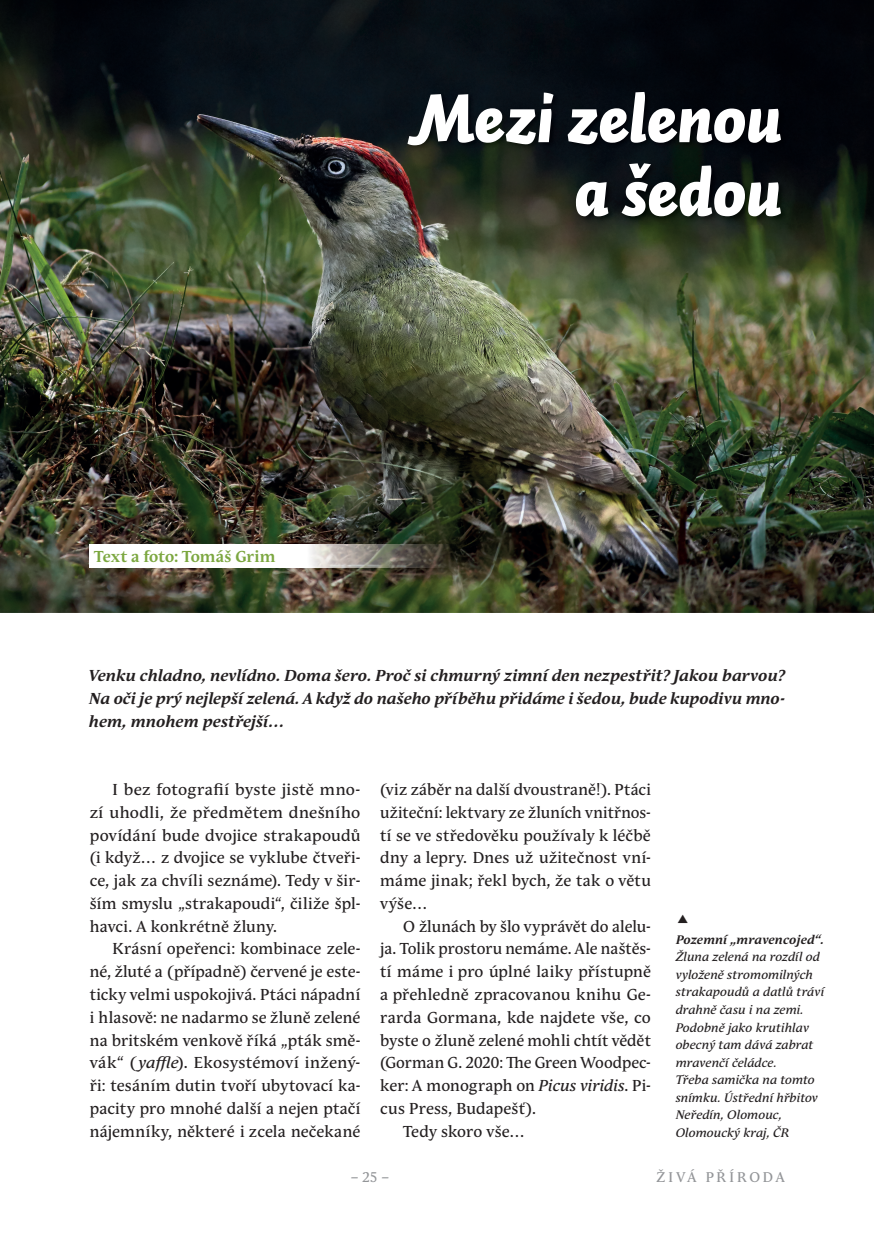
<style>
.page{position:relative;width:874px;height:1241px;background:#fff}
.page>*{position:absolute;margin:0;border:0;box-sizing:border-box;transform-origin:0 0}
.t1{font:68.25px/73.5px "Auto 2 Black Italic LF";letter-spacing:-.01em;color:#fff;text-align:right}
.t2{font:15.75px/22.8px "Andulka Text Pro";letter-spacing:.01em;color:#231f20;text-align:justify}
.t3{font:italic 700 15.75px/22.8px "Andulka Text Pro";letter-spacing:.005em;color:#231f20;text-align:justify}
.t4{font:700 15.75px "Andulka Text Pro";letter-spacing:.005em;color:#7ca740}
.t5{font:14px "Andulka Text Pro";letter-spacing:.195em;color:#939598}
.t6{font:italic 12.25px/17.5px "Andulka Text Pro";letter-spacing:.005em;color:#231f20}
.t7{font:italic 700 12.25px "Andulka Text Pro";letter-spacing:.015em;color:#231f20}
.s1{font-style:italic}
</style>
<div class="page">
<img style="left:0;top:0;width:873px;height:613px">
<img style="left:404px;top:89px;width:384px;height:135px">
<img style="left:89px;top:544px;width:366px;height:23px">
<h1 class="t1" style="left:407px;top:84px;width:375px">Mezi zelenou a šedou</h1>
<p class="t4" style="left:94px;top:547px;width:183px">Text a foto: Tomáš Grim</p>
<p class="t3" style="left:89px;top:664px;width:696px">Venku chladno, nevlídno. Doma šero. Proč si chmurný zimní den nezpestřit? Jakou barvou?<br>Na oči je prý nejlepší zelená. A když do našeho příběhu přidáme i šedou, bude kupodivu mno&shy;hem, mnohem pestřejší…</p>
<p class="t2" style="left:90px;top:778px;width:272px;text-indent:23px">I bez fotografií byste jistě mno&shy;zí uhodli, že předmětem dnešního povídání bude dvojice strakapoudů (i když… z dvojice se vyklube čtveři&shy;ce, jak za chvíli seznáme). Tedy v šir&shy;ším smyslu „strakapoudi“, čiliže špl&shy;havci. A konkrétně žluny.</p>
<p class="t2" style="left:90px;top:937px;width:272px;text-indent:23px">Krásní opeřenci: kombinace zele&shy;né, žluté a (případně) červené je este&shy;ticky velmi uspokojivá. Ptáci nápadní i hlasově: ne nadarmo se žluně zelené na britském venkově říká „pták smě&shy;vák“ ( <span class="s1">yaffle</span>). Ekosystémoví inžený&shy;ři: tesáním dutin tvoří ubytovací ka&shy;pacity pro mnohé další a nejen ptačí nájemníky, některé i zcela nečekané</p>
<p class="t2" style="left:380px;top:778px;width:272px">(viz záběr na další dvoustraně!). Ptáci užiteční: lektvary ze žluních vnitřnos&shy;tí se ve středověku používaly k léčbě dny a lepry. Dnes už užitečnost vní&shy;máme jinak; řekl bych, že tak o větu výše…</p>
<p class="t2" style="left:403px;top:914px;width:249px">O žlunách by šlo vyprávět do alelu-</p>
<p class="t2" style="left:380px;top:937px;width:272px">ja. Tolik prostoru nemáme. Ale naštěs-</p>
<p class="t2" style="left:380px;top:960px;width:272px">tí máme i pro úplné laiky přístupně</p>
<p class="t2" style="left:380px;top:983px;width:272px">a přehledně zpracovanou knihu Ge-</p>
<p class="t2" style="left:380px;top:1005px;width:272px">rarda Gormana, kde najdete vše, co</p>
<p class="t2" style="left:380px;top:1028px;width:272px">byste o žluně zelené mohli chtít vědět</p>
<p class="t2" style="left:380px;top:1051px;width:272px">(Gorman G. 2020: The Green Woodpec-</p>
<p class="t2" style="left:380px;top:1074px;width:272px">ker: A monograph on <span class="s1">Picus viridis</span>. Pi-</p>
<p class="t2" style="left:380px;top:1096px;width:157px">cus Press, Budapešť).</p>
<p class="t2" style="left:403px;top:1119px;width:123px">Tedy skoro vše…</p>
<p class="t7" style="left:675px;top:932px;width:150px">Pozemní „mravencojed“.</p>
<p class="t6" style="left:675px;top:948px;width:150px">Žluna zelená na rozdíl od vyloženě stromomilných strakapoudů a datlů tráví drahně času i na zemi.<br>Podobně jako krutihlav obecný tam dává zabrat mravenčí čeládce.<br>Třeba samička na tomto snímku. Ústřední hřbitov<br>Neředín, Olomouc,<br>Olomoucký kraj, ČR</p>
<p class="t5" style="left:350px;top:1168px;width:40px">– 25 –</p>
<p class="t5" style="left:656px;top:1168px;width:130px">ŽIVÁ PŘÍRODA</p>
</div>
